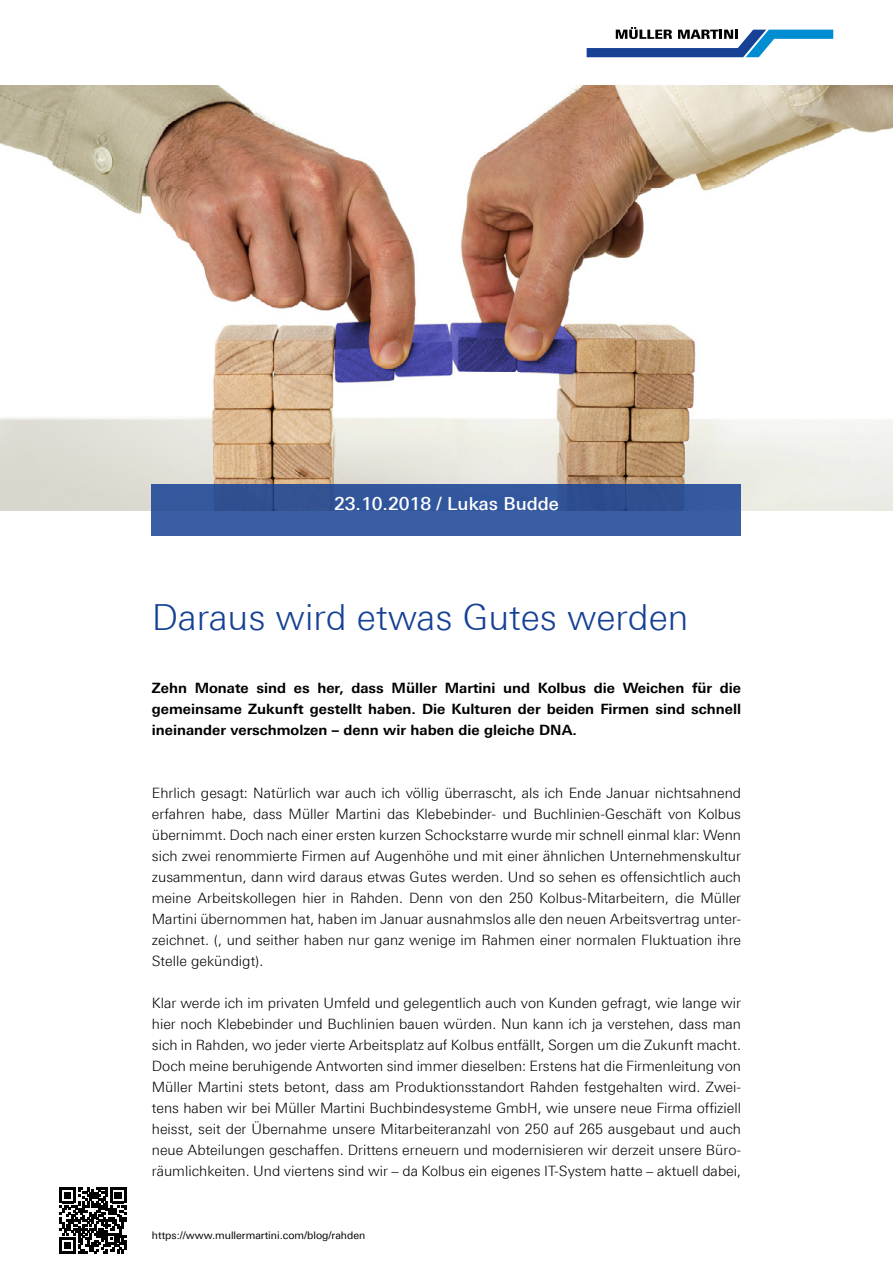
<style>
.page{position:relative;width:893px;height:1263px;background:#fff}
.page>*{position:absolute;margin:0;border:0;box-sizing:border-box;transform-origin:0 0}
.t1{font:300 36px "Linotype Univers 330";color:#164194}
.t2{font:500 18px "Linotype Univers 530";color:#fff}
.t3{font:300 14.25px/21px "Linotype Univers 330";color:#000;text-align:justify}
.t4{font:700 14.25px/21px "Linotype Univers 630";color:#000;text-align:justify}
.t5{font:10.5px "Linotype Univers 430";color:#000}
</style>
<div class="page">
<img style="left:0;top:85px;width:893px;height:425px">
<svg style="left:587px;top:27px;width:246px;height:30px"></svg>
<div style="left:152px;top:485px;width:589px;height:51px;background:linear-gradient(to bottom,#305194,#3b61a7)"></div>
<svg style="left:60px;top:1187px;width:66px;height:67px"></svg>
<p class="t2" style="left:334px;top:493px;width:226px">23.10.2018 / Lukas Budde</p>
<h1 class="t1" style="left:152px;top:596px;width:538px">Daraus wird etwas Gutes werden</h1>
<p class="t4" style="left:152px;top:677px;width:591px">Zehn Monate sind es her, dass Müller Martini und Kolbus die Weichen für die gemeinsame Zukunft gestellt haben. Die Kulturen der beiden Firmen sind schnell ineinander verschmolzen – denn wir haben die gleiche DNA.</p>
<p class="t3" style="left:152px;top:782px;width:591px">Ehrlich gesagt: Natürlich war auch ich völlig überrascht, als ich Ende Januar nichtsahnend erfahren habe, dass Müller Martini das Klebebinder- und Buchlinien-Geschäft von Kolbus übernimmt. Doch nach einer ersten kurzen Schockstarre wurde mir schnell einmal klar: Wenn sich zwei renommierte Firmen auf Augenhöhe und mit einer ähnlichen Unternehmenskultur zusammentun, dann wird daraus etwas Gutes werden. Und so sehen es offensichtlich auch meine Arbeitskollegen hier in Rahden. Denn von den 250 Kolbus-Mitarbeitern, die Müller Martini übernommen hat, haben im Januar ausnahmslos alle den neuen Arbeitsvertrag unter&shy;zeichnet. (, und seither haben nur ganz wenige im Rahmen einer normalen Fluktuation ihre Stelle gekündigt).</p>
<p class="t3" style="left:152px;top:992px;width:591px">Klar werde ich im privaten Umfeld und gelegentlich auch von Kunden gefragt, wie lange wir hier noch Klebebinder und Buchlinien bauen würden. Nun kann ich ja verstehen, dass man sich in Rahden, wo jeder vierte Arbeitsplatz auf Kolbus entfällt, Sorgen um die Zukunft macht.<br>Doch meine beruhigende Antworten sind immer dieselben: Erstens hat die Firmenleitung von Müller Martini stets betont, dass am Produktionsstandort Rahden festgehalten wird. Zwei&shy;tens haben wir bei Müller Martini Buchbindesysteme GmbH, wie unsere neue Firma offiziell heisst, seit der Übernahme unsere Mitarbeiteranzahl von 250 auf 265 ausgebaut und auch neue Abteilungen geschaffen. Drittens erneuern und modernisieren wir derzeit unsere Büro&shy;räumlichkeiten. Und viertens sind wir – da Kolbus ein eigenes IT-System hatte – aktuell dabei,</p>
<p class="t5" style="left:152px;top:1229px;width:215px">https://www.mullermartini.com/blog/rahden</p>
</div>
